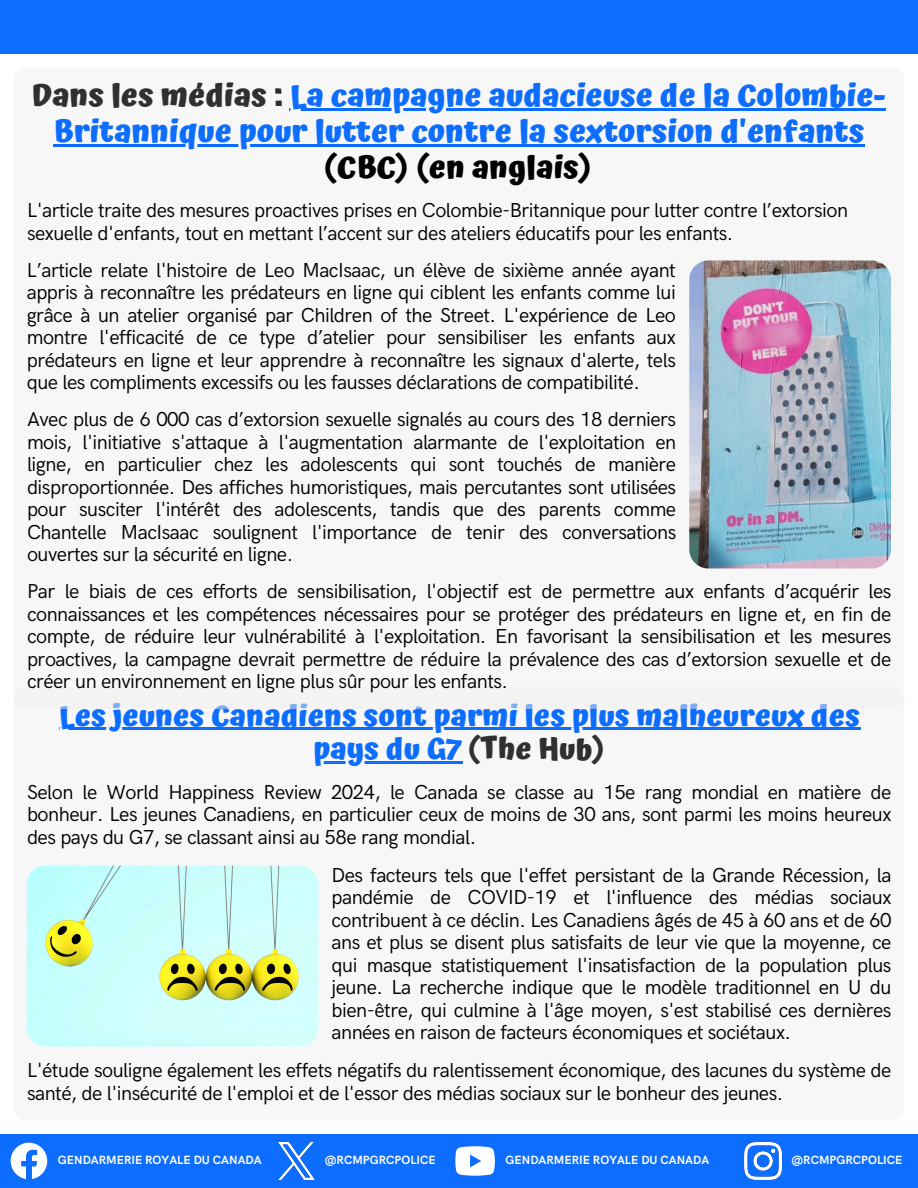
<style>
.page{position:relative;width:918px;height:1188px;background:#fff}
.page>*{position:absolute;margin:0;border:0;box-sizing:border-box;transform-origin:0 0}
.t1{font:700 31.5px/36px "Atma";color:#0c6dff;text-align:center}
.t2{font:700 30px "Atma";color:#0c6dff}
.t3{font:20.25px/22.5px "HK Grotesk";letter-spacing:-.025em;color:#000;text-align:justify}
.t4{font:700 12px "HK Grotesk";color:#fff}
.s1{color:#312f30}
.s2{color:#000}
</style>
<div class="page">
<div style="left:0;top:0;width:918px;height:54px;background:#0c6dff"></div>
<div style="left:0;top:1134px;width:918px;height:54px;background:#0c6dff"></div>
<img style="left:27px;top:865px;width:292px;height:182px">
<hr style="left:59px;top:728px;width:801px;height:2px;background:#0c6dff">
<hr style="left:313px;top:762px;width:149px;height:2px;background:#0c6dff">
<svg style="left:14px;top:108px;width:890px;height:601px"></svg>
<hr style="left:290px;top:108px;width:596px;height:2px;background:#0c6dff">
<hr style="left:53px;top:144px;width:812px;height:2px;background:#0c6dff">
<img style="left:689px;top:260px;width:202px;height:308px;border-radius:19px">
<svg style="left:11px;top:1143px;width:36px;height:36px"></svg>
<img style="left:278px;top:1143px;width:36px;height:37px">
<img style="left:744px;top:1143px;width:37px;height:37px">
<svg style="left:455px;top:1146px;width:40px;height:30px"></svg>
<h2 class="t1" style="left:32px;top:77px;width:855px"><span class="s1">Dans les médias :</span> La campagne audacieuse de la Colombie-</h2>
<h2 class="t1" style="left:53px;top:113px;width:813px">Britannique pour lutter contre la sextorsion d'enfants <span class="s2">(CBC) (en anglais)</span></h2>
<h1 class="t3" style="left:27px;top:200px;width:823px">L'article traite des mesures proactives prises en Colombie-Britannique pour lutter contre l’extorsion sexuelle d'enfants, tout en mettant l’accent sur des ateliers éducatifs pour les enfants.</h1>
<p class="t3" style="left:27px;top:259px;width:651px">L’article relate l'histoire de Leo MacIsaac, un élève de sixième année ayant appris à reconnaître les prédateurs en ligne qui ciblent les enfants comme lui grâce à un atelier organisé par Children of the Street. L'expérience de Leo montre l'efficacité de ce type d’atelier pour sensibiliser les enfants aux prédateurs en ligne et leur apprendre à reconnaître les signaux d'alerte, tels que les compliments excessifs ou les fausses déclarations de compatibilité.</p>
<p class="t3" style="left:27px;top:409px;width:651px">Avec plus de 6 000 cas d’extorsion sexuelle signalés au cours des 18 derniers mois, l'initiative s'attaque à l'augmentation alarmante de l'exploitation en ligne, en particulier chez les adolescents qui sont touchés de manière disproportionnée. Des affiches humoristiques, mais percutantes sont utilisées pour susciter l'intérêt des adolescents, tandis que des parents comme Chantelle MacIsaac soulignent l'importance de tenir des conversations ouvertes sur la sécurité en ligne.</p>
<p class="t3" style="left:27px;top:581px;width:866px">Par le biais de ces efforts de sensibilisation, l'objectif est de permettre aux enfants d’acquérir les connaissances et les compétences nécessaires pour se protéger des prédateurs en ligne et, en fin de compte, de réduire leur vulnérabilité à l'exploitation. En favorisant la sensibilisation et les mesures proactives, la campagne devrait permettre de réduire la prévalence des cas d’extorsion sexuelle et de créer un environnement en ligne plus sûr pour les enfants.</p>
<h1 class="t2" style="left:59px;top:698px;width:803px">Les jeunes Canadiens sont parmi les plus malheureux des</h1>
<h2 class="t2" style="left:313px;top:731px;width:294px">pays du G7 <span class="s1">(The Hub)</span></h2>
<h2 class="t3" style="left:27px;top:781px;width:866px">Selon le World Happiness Review 2024, le Canada se classe au 15e rang mondial en matière de bonheur. Les jeunes Canadiens, en particulier ceux de moins de 30 ans, sont parmi les moins heureux des pays du G7, se classant ainsi au 58e rang mondial.</h2>
<h2 class="t3" style="left:331px;top:864px;width:562px">Des facteurs tels que l'effet persistant de la Grande Récession, la pandémie de COVID-19 et l'influence des médias sociaux contribuent à ce déclin. Les Canadiens âgés de 45 à 60 ans et de 60 ans et plus se disent plus satisfaits de leur vie que la moyenne, ce qui masque statistiquement l'insatisfaction de la population plus jeune. La recherche indique que le modèle traditionnel en U du bien-être, qui culmine à l'âge moyen, s'est stabilisé ces dernières années en raison de facteurs économiques et sociétaux.</h2>
<h2 class="t3" style="left:27px;top:1060px;width:866px">L'étude souligne également les effets négatifs du ralentissement économique, des lacunes du système de santé, de l'insécurité de l'emploi et de l'essor des médias sociaux sur le bonheur des jeunes.</h2>
<p class="t4" style="left:58px;top:1153px;width:205px">GENDARMERIE ROYALE DU CANADA</p>
<p class="t4" style="left:325px;top:1153px;width:113px">@RCMPGRCPOLICE</p>
<p class="t4" style="left:506px;top:1153px;width:205px">GENDARMERIE ROYALE DU CANADA</p>
<p class="t4" style="left:792px;top:1153px;width:113px">@RCMPGRCPOLICE</p>
</div>
